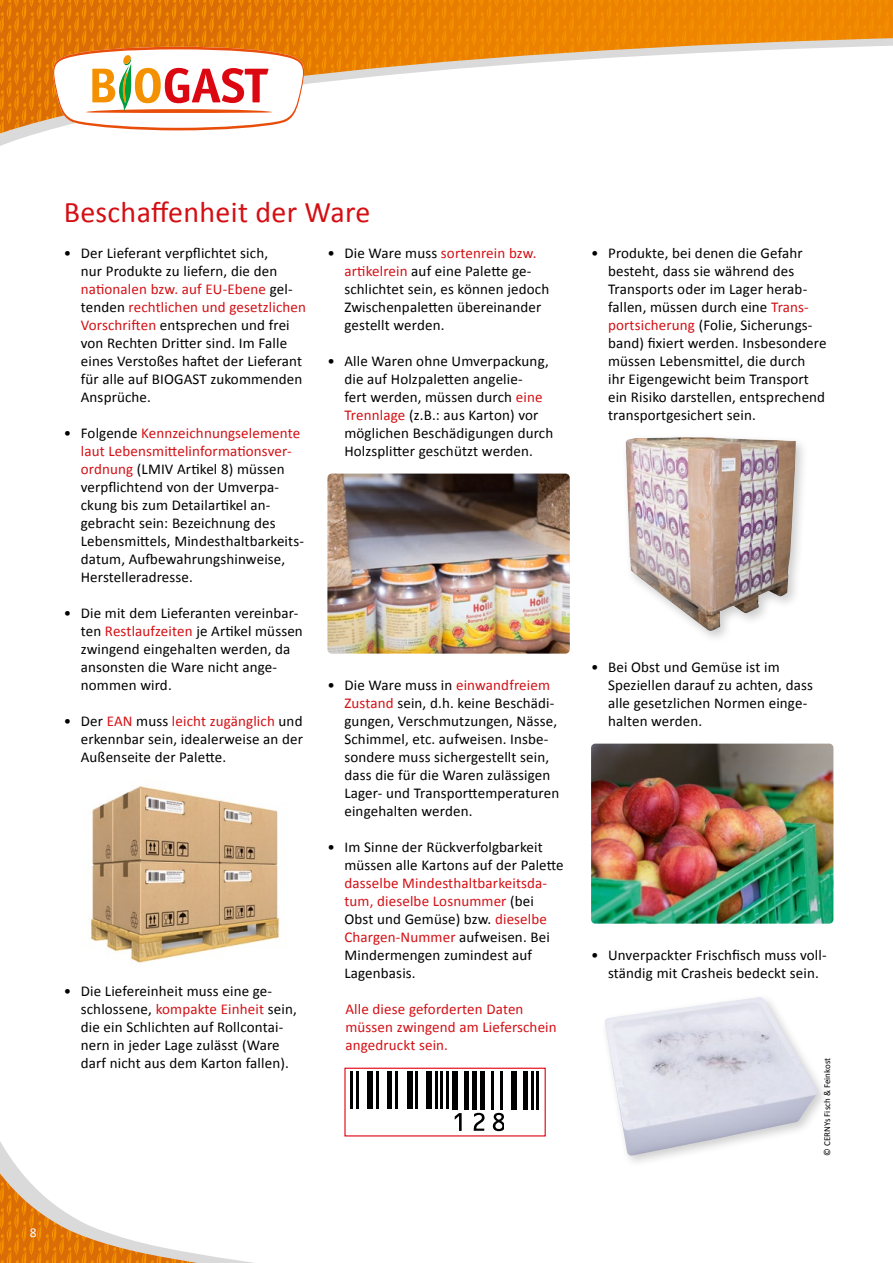
<style>
.page{position:relative;width:893px;height:1263px;background:#fff}
.page>*{position:absolute;margin:0;border:0;box-sizing:border-box;transform-origin:0 0}
.t1{font:30px "Calibri";letter-spacing:.01em;color:#d40f14}
.t2{font:15px/18px "Calibri";letter-spacing:.01em;color:#000}
.t3{font:15px/18px "Calibri";letter-spacing:.01em;color:#d40f14}
.t4{font:13.5px "Calibri";color:#fff}
.t5{font:9px "Calibri";color:#000}
.s1{color:#d40f14}
.s2{color:#000}
</style>
<div class="page">
<svg style="left:0;top:0;width:893px;height:34px;background:#e97f01"></svg>
<svg style="left:0;top:34px;width:893px;height:7px;background:#e98205"></svg>
<svg style="left:0;top:41px;width:893px;height:105px"></svg>
<svg style="left:0;top:1067px;width:546px;height:196px"></svg>
<svg style="left:51px;top:47px;width:255px;height:83px"></svg>
<img style="left:90px;top:786px;width:190px;height:177px">
<img style="left:327px;top:474px;width:243px;height:180px">
<div style="left:346px;top:1071px;width:198px;height:63px;background:#fff"></div>
<hr style="left:350px;top:1071px;width:3px;height:56px;background:#000">
<hr style="left:356px;top:1071px;width:2px;height:56px;background:#000">
<div style="left:367px;top:1071px;width:5px;height:39px;background:#000"></div>
<hr style="left:376px;top:1071px;width:2px;height:39px;background:#000">
<div style="left:387px;top:1071px;width:5px;height:39px;background:#000"></div>
<hr style="left:396px;top:1071px;width:2px;height:39px;background:#000">
<div style="left:407px;top:1071px;width:5px;height:39px;background:#000"></div>
<hr style="left:415px;top:1071px;width:3px;height:39px;background:#000">
<div style="left:427px;top:1071px;width:5px;height:39px;background:#000"></div>
<hr style="left:435px;top:1071px;width:2px;height:39px;background:#000">
<hr style="left:441px;top:1071px;width:2px;height:56px;background:#000">
<hr style="left:447px;top:1071px;width:2px;height:56px;background:#000">
<div style="left:452px;top:1071px;width:5px;height:39px;background:#000"></div>
<hr style="left:464px;top:1071px;width:4px;height:39px;background:#000">
<div style="left:472px;top:1071px;width:5px;height:39px;background:#000"></div>
<hr style="left:481px;top:1071px;width:4px;height:39px;background:#000">
<hr style="left:492px;top:1071px;width:2px;height:39px;background:#000">
<hr style="left:500px;top:1071px;width:2px;height:39px;background:#000">
<div style="left:511px;top:1071px;width:6px;height:39px;background:#000"></div>
<div style="left:523px;top:1071px;width:5px;height:39px;background:#000"></div>
<hr style="left:531px;top:1071px;width:2px;height:56px;background:#000">
<hr style="left:537px;top:1071px;width:2px;height:56px;background:#000">
<svg style="left:455px;top:1113px;width:7px;height:18px"></svg>
<svg style="left:474px;top:1113px;width:11px;height:18px"></svg>
<svg style="left:493px;top:1113px;width:11px;height:18px"></svg>
<div style="left:350px;top:1110px;width:102px;height:25px;background:#fff"></div>
<div style="left:505px;top:1110px;width:35px;height:25px;background:#fff"></div>
<div style="left:344px;top:1068px;width:202px;height:68px;border:1px solid #e3000f"></div>
<div style="left:621px;top:432px;width:188px;height:212px;background:#000;opacity:.2"></div>
<img style="left:626px;top:437px;width:170px;height:194px">
<img style="left:605px;top:997px;width:213px;height:159px">
<img style="left:591px;top:744px;width:242px;height:180px">
<h1 class="t1" style="left:64px;top:193px;width:308px">Beschaffenheit der Ware</h1>
<p class="t2" style="left:81px;top:244px;width:227px;text-indent:-17px">• Der Lieferant verpflichtet sich,<br>nur Produkte zu liefern, die den <span class="s1">nationalen bzw. auf EU-Ebene</span> gel&shy;tenden <span class="s1">rechtlichen und gesetzlichen<br>Vorschriften</span> entsprechen und frei von Rechten Dritter sind. Im Falle eines Verstoßes haftet der Lieferant für alle auf BIOGAST zukommenden<br>Ansprüche.</p>
<p class="t2" style="left:81px;top:424px;width:225px;text-indent:-17px">• Folgende <span class="s1">Kennzeichnungselemente laut Lebensmittelinformationsver&shy;ordnung</span> (LMIV Artikel 8) müssen verpflichtend von der Umverpa&shy;ckung bis zum Detailartikel an&shy;gebracht sein: Bezeichnung des<br>Lebensmittels, Mindesthaltbarkeits&shy;datum, Aufbewahrungshinweise,<br>Herstelleradresse.</p>
<p class="t2" style="left:81px;top:604px;width:224px;text-indent:-17px">• Die mit dem Lieferanten vereinbar&shy;ten <span class="s1">Restlaufzeiten</span> je Artikel müssen zwingend eingehalten werden, da ansonsten die Ware nicht ange&shy;nommen wird.</p>
<p class="t2" style="left:81px;top:712px;width:224px;text-align:justify;text-indent:-17px">• Der <span class="s1">EAN</span> muss <span class="s1">leicht zugänglich</span> und erkennbar sein, idealerweise an der Außenseite der Palette.</p>
<p class="t2" style="left:344px;top:244px;width:206px;text-indent:-17px">• Die Ware muss <span class="s1">sortenrein bzw. artikelrein</span> auf eine Palette ge&shy;schlichtet sein, es können jedoch<br>Zwischenpaletten übereinander gestellt werden.</p>
<p class="t2" style="left:344px;top:352px;width:210px;text-indent:-17px">• Alle Waren ohne Umverpackung, die auf Holzpaletten angelie-<br>fert werden, müssen durch <span class="s1">eine<br>Trennlage</span> (z.B.: aus Karton) vor möglichen Beschädigungen durch<br>Holzsplitter geschützt werden.</p>
<p class="t2" style="left:344px;top:676px;width:216px;text-indent:-17px">• Die Ware muss in <span class="s1">einwandfreiem<br>Zustand</span> sein, d.h. keine Beschädi&shy;gungen, Verschmutzungen, Nässe,<br>Schimmel, etc. aufweisen. Insbe&shy;sondere muss sichergestellt sein, dass die für die Waren zulässigen<br>Lager- und Transporttemperaturen eingehalten werden.</p>
<p class="t2" style="left:344px;top:838px;width:221px;text-indent:-17px">• Im Sinne der Rückverfolgbarkeit müssen alle Kartons auf der Palette</p>
<p class="t3" style="left:344px;top:874px;width:207px">dasselbe Mindesthaltbarkeitsda&shy;tum, dieselbe Losnummer <span class="s2">(bei<br>Obst und Gemüse) bzw.</span> dieselbe<br>Chargen-Nummer <span class="s2">aufweisen. Bei<br>Mindermengen zumindest auf<br>Lagenbasis.</span></p>
<p class="t3" style="left:345px;top:1000px;width:213px">Alle diese geforderten Daten müssen zwingend am Lieferschein angedruckt sein.</p>
<p class="t2" style="left:81px;top:982px;width:217px;text-indent:-17px">• Die Liefereinheit muss eine ge&shy;schlossene, <span class="s1">kompakte Einheit</span> sein, die ein Schlichten auf Rollcontai&shy;nern in jeder Lage zulässt (Ware darf nicht aus dem Karton fallen).</p>
<p class="t2" style="left:608px;top:244px;width:220px;text-indent:-17px">• Produkte, bei denen die Gefahr besteht, dass sie während des<br>Transports oder im Lager herab&shy;fallen, müssen durch eine <span class="s1">Trans&shy;portsicherung</span> (Folie, Sicherungs&shy;band) fixiert werden. Insbesondere müssen Lebensmittel, die durch<br>ihr Eigengewicht beim Transport ein Risiko darstellen, entsprechend transportgesichert sein.</p>
<p class="t2" style="left:608px;top:658px;width:206px;text-indent:-17px">• Bei Obst und Gemüse ist im<br>Speziellen darauf zu achten, dass alle gesetzlichen Normen einge&shy;halten werden.</p>
<p class="t2" style="left:608px;top:946px;width:220px;text-indent:-17px">• Unverpackter Frischfisch muss voll&shy;ständig mit Crasheis bedeckt sein.</p>
<p class="t5" style="left:822px;top:1155px;width:99px;rotate:-90deg">© CERNYs Fisch &amp; Feinkost</p>
<p class="t4" style="left:30px;top:1224px;width:8px">8</p>
</div>
